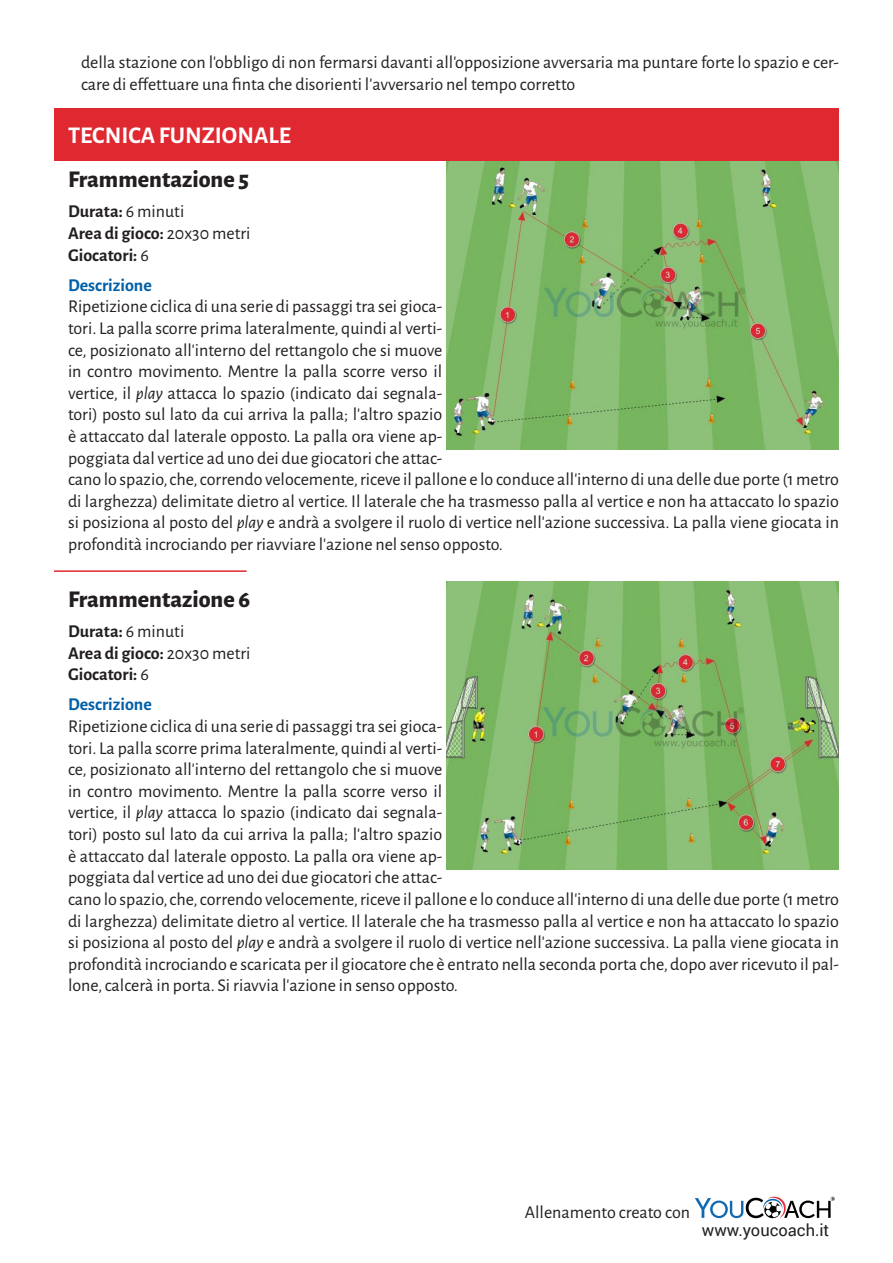
<style>
.page{position:relative;width:893px;height:1263px;background:#fff}
.page>*{position:absolute;margin:0;border:0;box-sizing:border-box;transform-origin:0 0}
.t1{font:800 24px "Alegreya Sans";color:#231f20}
.t2{font:700 24px "Alegreya Sans";color:#fff}
.t3{font:18px/21.6px "Alegreya Sans";color:#231f20}
.t4{font:700 18px "Alegreya Sans";color:#231f20}
.t5{font:700 18px "Alegreya Sans";color:#0060a9}
.t6{font:16.5px "Roboto";color:#231f20}
.s1{font-weight:400}
.s2{font-style:italic}
</style>
<div class="page">
<svg style="left:695px;top:1196px;width:140px;height:22px"></svg>
<div style="left:54px;top:109px;width:785px;height:52px;background:#e02831"></div>
<img style="left:446px;top:162px;width:393px;height:288px">
<img style="left:446px;top:581px;width:393px;height:288px">
<hr style="left:54px;top:570px;width:193px;height:2px;background:#e02831">
<p class="t3" style="left:81px;top:51px;width:759px">della stazione con l’obbligo di non fermarsi davanti all’opposizione avversaria ma puntare forte lo spazio e cer&shy;care di effettuare una finta che disorienti l’avversario nel tempo corretto</p>
<p class="t2" style="left:68px;top:118px;width:224px">TECNICA FUNZIONALE</p>
<p class="t1" style="left:68px;top:161px;width:182px">Frammentazione 5</p>
<p class="t4" style="left:68px;top:198px;width:118px">Durata: <span class="s1">6 minuti</span></p>
<p class="t4" style="left:68px;top:220px;width:184px">Area di gioco: <span class="s1">20x30 metri</span></p>
<p class="t4" style="left:68px;top:242px;width:82px">Giocatori: <span class="s1">6</span></p>
<p class="t5" style="left:68px;top:272px;width:85px">Descrizione</p>
<p class="t3" style="left:68px;top:295px;width:772px">Ripetizione ciclica di una serie di passaggi tra sei gioca-<br>tori. La palla scorre prima lateralmente, quindi al verti-<br>ce, posizionato all’interno del rettangolo che si muove<br>in contro movimento. Mentre la palla scorre verso il<br>vertice, il <span class="s2">play</span> attacca lo spazio (indicato dai segnala-<br>tori) posto sul lato da cui arriva la palla; l’altro spazio<br>è attaccato dal laterale opposto. La palla ora viene ap-<br>poggiata dal vertice ad uno dei due giocatori che attac-<br>cano lo spazio, che, correndo velocemente, riceve il pallone e lo conduce all’interno di una delle due porte (1 metro di larghezza) delimitate dietro al vertice. Il laterale che ha trasmesso palla al vertice e non ha attaccato lo spazio si posiziona al posto del <span class="s2">play</span> e andrà a svolgere il ruolo di vertice nell’azione successiva. La palla viene giocata in profondità incrociando per riavviare l’azione nel senso opposto.</p>
<p class="t1" style="left:68px;top:581px;width:184px">Frammentazione 6</p>
<p class="t4" style="left:68px;top:618px;width:118px">Durata: <span class="s1">6 minuti</span></p>
<p class="t4" style="left:68px;top:640px;width:184px">Area di gioco: <span class="s1">20x30 metri</span></p>
<p class="t4" style="left:68px;top:661px;width:82px">Giocatori: <span class="s1">6</span></p>
<p class="t5" style="left:68px;top:691px;width:85px">Descrizione</p>
<p class="t3" style="left:68px;top:715px;width:772px">Ripetizione ciclica di una serie di passaggi tra sei gioca-<br>tori. La palla scorre prima lateralmente, quindi al verti-<br>ce, posizionato all’interno del rettangolo che si muove<br>in contro movimento. Mentre la palla scorre verso il<br>vertice, il <span class="s2">play</span> attacca lo spazio (indicato dai segnala-<br>tori) posto sul lato da cui arriva la palla; l’altro spazio<br>è attaccato dal laterale opposto. La palla ora viene ap-<br>poggiata dal vertice ad uno dei due giocatori che attac-<br>cano lo spazio, che, correndo velocemente, riceve il pallone e lo conduce all’interno di una delle due porte (1 metro di larghezza) delimitate dietro al vertice. Il laterale che ha trasmesso palla al vertice e non ha attaccato lo spazio si posiziona al posto del <span class="s2">play</span> e andrà a svolgere il ruolo di vertice nell’azione successiva. La palla viene giocata in profondità incrociando e scaricata per il giocatore che è entrato nella seconda porta che, dopo aver ricevuto il pal&shy;lone, calcerà in porta. Si riavvia l’azione in senso opposto.</p>
<p class="t3" style="left:525px;top:1200px;width:167px">Allenamento creato con</p>
<p class="t6" style="left:702px;top:1218px;width:129px">www.youcoach.it</p>
</div>
